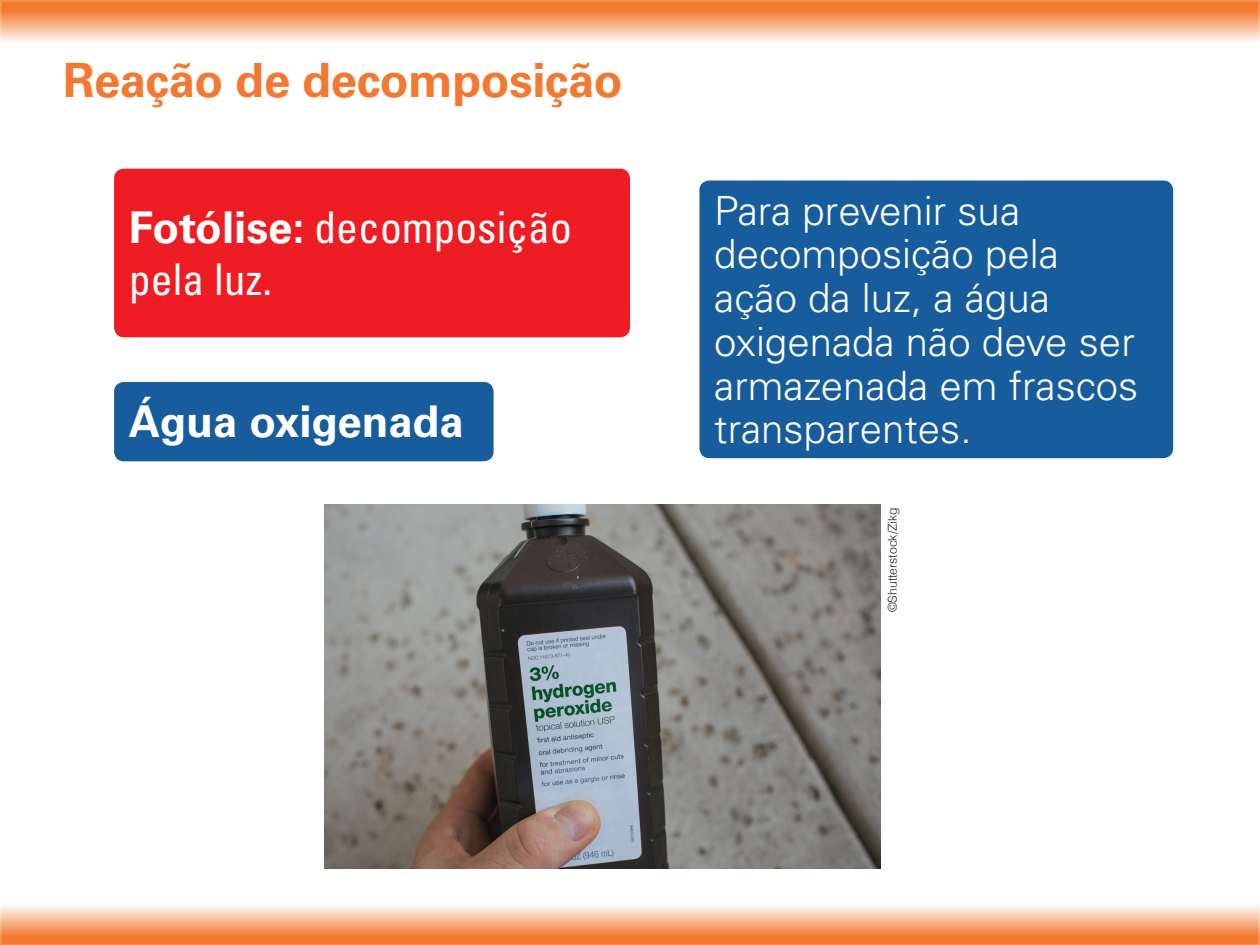
<style>
.page{position:relative;width:1260px;height:945px;background:#fff}
.page>*{position:absolute;margin:0;border:0;box-sizing:border-box;transform-origin:0 0}
.Título__SeLiga{font:700 47.25px "Univers LT Std";letter-spacing:-.01em;color:#f37932}
.Texto__Conteúdo{font:condensed 43.75px/52.5px "Univers LT Std";color:#fff}
.Texto__Conteúdo-2{font:700 43.75px "Univers LT Std";color:#fff}
.Texto__Conteúdo-3{font:300 40.25px/43.8px "Univers LT Std";color:#fff}
.credito{font:300 12.25px "Helvetica";color:#231f20}
.s1{font-weight:700;font-stretch:normal}
</style>
<div class="page">
<svg style="left:0;top:0;width:1260px;height:42px;background:#f7aa7c"></svg>
<svg style="left:0;top:906px;width:1260px;height:39px;background:#f7aa7e"></svg>
<div style="left:114px;top:169px;width:516px;height:168px;background:#ee1d23;border-radius:10px"></div>
<div style="left:114px;top:382px;width:380px;height:79px;background:#175d9e;border-radius:10px"></div>
<div style="left:699px;top:181px;width:474px;height:277px;background:#175d9e;border-radius:10px"></div>
<img style="left:325px;top:505px;width:556px;height:363px">
<p class="Título__SeLiga" style="left:63px;top:53px;width:561px">Reação de decomposição</p>
<p class="Texto__Conteúdo" style="left:129px;top:200px;width:445px"><span class="s1">Fotólise:</span> decomposição pela luz.</p>
<p class="Texto__Conteúdo-2" style="left:129px;top:396px;width:336px">Água oxigenada</p>
<p class="Texto__Conteúdo-3" style="left:714px;top:188px;width:426px">Para prevenir sua decomposição pela ação da luz, a água oxigenada não deve ser armazenada em frascos transparentes.</p>
<p class="credito" style="left:882px;top:612px;width:107px;rotate:-90deg">©Shutterstock/Zikg</p>
</div>
